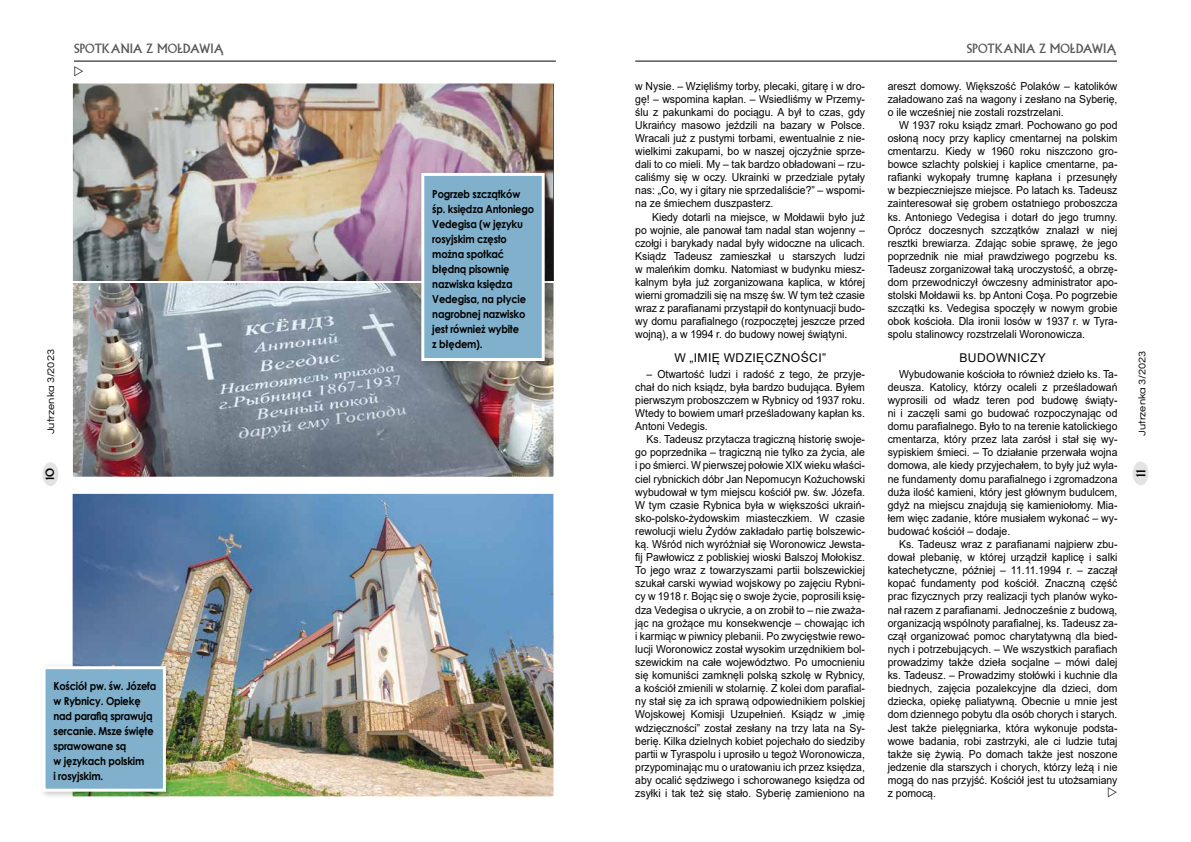
<style>
.page{position:relative;width:1191px;height:842px;background:#fff}
.page>*{position:absolute;margin:0;border:0;box-sizing:border-box;transform-origin:0 0}
.t1{font:12.1px "Arial";letter-spacing:.035em;color:#000}
.t2{font:12px "Wof Margola";letter-spacing:-.005em;color:#575756}
.t3{font:700 12px "Wof Margola";color:#000}
.t4{font:11px/13.1px "Arial";color:#000;text-align:justify;scale:.95 1}
.t5{font:700 11px/15px "Century Gothic";letter-spacing:-.02em;color:#000;scale:.9 1}
.t6{font:700 11px "Wof Margola";color:#000}
.t7{font:10px "Questrial";color:#000;scale:1.1 1}
</style>
<div class="page">
<div style="left:42px;top:462px;width:16px;height:24px;background:#e3e3e3;border-radius:50%"></div>
<div style="left:1132px;top:461px;width:16px;height:24px;background:#e3e3e3;border-radius:50%"></div>
<hr style="left:635px;top:61px;width:482px;height:1px;background:#000">
<hr style="left:74px;top:61px;width:482px;height:1px;background:#000">
<img style="left:74px;top:283px;width:478px;height:193px">
<div style="left:71px;top:272px;width:484px;height:207px;border:2px solid #fff"></div>
<img style="left:74px;top:84px;width:479px;height:196px">
<div style="left:71px;top:81px;width:485px;height:202px;border:2px solid #fff"></div>
<img style="left:74px;top:495px;width:478px;height:300px">
<div style="left:71px;top:492px;width:484px;height:306px;border:2px solid #fff"></div>
<div style="left:418px;top:169px;width:134px;height:199px;background:#000;opacity:.2"></div>
<div style="left:421px;top:173px;width:123px;height:188px;background:#80b0cb;border:3px solid #fff"></div>
<div style="left:39px;top:663px;width:134px;height:136px;background:#000;opacity:.2"></div>
<div style="left:43px;top:666px;width:123px;height:126px;background:#80b0cb;border:3px solid #fff"></div>
<p class="t2" style="left:74px;top:40px;width:151px">SPOTKANIA Z MOŁDAWIĄ</p>
<p class="t2" style="left:967px;top:40px;width:151px">SPOTKANIA Z MOŁDAWIĄ</p>
<p class="t7" style="left:46px;top:434px;width:79px;rotate:-90deg">Jutrzenka 3/2023</p>
<p class="t6" style="left:43px;top:479px;width:14px;rotate:-90deg">10</p>
<p class="t5" style="left:54px;top:678px;width:116px">Kościół pw. św. Józefa w Rybnicy. Opiekę nad parafią sprawują sercanie. Msze święte sprawowane są<br>w językach polskim<br>i rosyjskim.</p>
<p class="t5" style="left:432px;top:186px;width:115px">Pogrzeb szczątków śp. księdza Antoniego<br>Vedegisa (w języku rosyjskim często można spotkać błędną pisownię nazwiska księdza<br>Vedegisa, na płycie nagrobnej nazwisko jest również wybite<br>z błędem).</p>
<p class="t4" style="left:635px;top:79px;width:243px">w Nysie. – Wzięliśmy torby, plecaki, gitarę i w dro&shy;gę! – wspomina kapłan. – Wsiedliśmy w Przemy&shy;ślu z pakunkami do pociągu. A był to czas, gdy Ukraińcy masowo jeździli na bazary w Polsce.<br>Wracali już z pustymi torbami, ewentualnie z nie&shy;wielkimi zakupami, bo w naszej ojczyźnie sprze&shy;dali to co mieli. My – tak bardzo obładowani – rzu&shy;caliśmy się w oczy. Ukrainki w przedziale pytały nas: „Co, wy i gitary nie sprzedaliście?” – wspomi&shy;na ze śmiechem duszpasterz.</p>
<p class="t4" style="left:635px;top:210px;width:243px;text-indent:17px">Kiedy dotarli na miejsce, w Mołdawii było już po wojnie, ale panował tam nadal stan wojenny – czołgi i barykady nadal były widoczne na ulicach.<br>Ksiądz Tadeusz zamieszkał u starszych ludzi w maleńkim domku. Natomiast w budynku miesz&shy;kalnym była już zorganizowana kaplica, w której wierni gromadzili się na mszę św. W tym też czasie wraz z parafianami przystąpił do kontynuacji budo&shy;wy domu parafialnego (rozpoczętej jeszcze przed wojną), a w 1994 r. do budowy nowej świątyni.</p>
<p class="t1" style="left:674px;top:349px;width:153px">W „IMIĘ WDZIĘCZNOŚCI”</p>
<p class="t4" style="left:635px;top:367px;width:243px;text-indent:11px">– Otwartość ludzi i radość z tego, że przyje&shy;chał do nich ksiądz, była bardzo budująca. Byłem pierwszym proboszczem w Rybnicy od 1937 roku.<br>Wtedy to bowiem umarł prześladowany kapłan ks.<br>Antoni Vedegis.</p>
<p class="t4" style="left:635px;top:433px;width:243px;text-indent:11px">Ks. Tadeusz przytacza tragiczną historię swoje&shy;go poprzednika – tragiczną nie tylko za życia, ale i po śmierci. W pierwszej połowie XIX wieku właści&shy;ciel rybnickich dóbr Jan Nepomucyn Kożuchowski wybudował w tym miejscu kościół pw. św. Józefa.<br>W tym czasie Rybnica była w większości ukraiń&shy;sko-polsko-żydowskim miasteczkiem. W czasie rewolucji wielu Żydów zakładało partię bolszewic&shy;ką. Wśród nich wyróżniał się Woronowicz Jewsta&shy;fij Pawłowicz z pobliskiej wioski Balszoj Mołokisz.<br>To jego wraz z towarzyszami partii bolszewickiej szukał carski wywiad wojskowy po zajęciu Rybni&shy;cy w 1918 r. Bojąc się o swoje życie, poprosili księ&shy;dza Vedegisa o ukrycie, a on zrobił to – nie zważa&shy;jąc na grożące mu konsekwencje – chowając ich i karmiąc w piwnicy plebanii. Po zwycięstwie rewo&shy;lucji Woronowicz został wysokim urzędnikiem bol&shy;szewickim na całe województwo. Po umocnieniu się komuniści zamknęli polską szkolę w Rybnicy, a kościół zmienili w stolarnię. Z kolei dom parafial&shy;ny stał się za ich sprawą odpowiednikiem polskiej Wojskowej Komisji Uzupełnień. Ksiądz w „imię wdzięczności” został zesłany na trzy lata na Sy&shy;berię. Kilka dzielnych kobiet pojechało do siedziby partii w Tyraspolu i uprosiło u tegoż Woronowicza, przypominając mu o uratowaniu ich przez księdza, aby ocalić sędziwego i schorowanego księdza od zsyłki i tak też się stało. Syberię zamieniono na</p>
<p class="t4" style="left:887px;top:79px;width:243px">areszt domowy. Większość Polaków – katolików załadowano zaś na wagony i zesłano na Syberię, o ile wcześniej nie zostali rozstrzelani.</p>
<p class="t4" style="left:887px;top:118px;width:243px;text-indent:11px">W 1937 roku ksiądz zmarł. Pochowano go pod osłoną nocy przy kaplicy cmentarnej na polskim cmentarzu. Kiedy w 1960 roku niszczono gro&shy;bowce szlachty polskiej i kaplice cmentarne, pa&shy;rafianki wykopały trumnę kapłana i przesunęły w bezpieczniejsze miejsce. Po latach ks. Tadeusz zainteresował się grobem ostatniego proboszcza ks. Antoniego Vedegisa i dotarł do jego trumny.<br>Oprócz doczesnych szczątków znalazł w niej resztki brewiarza. Zdając sobie sprawę, że jego poprzednik nie miał prawdziwego pogrzebu ks.<br>Tadeusz zorganizował taką uroczystość, a obrzę&shy;dom przewodniczył ówczesny administrator apo&shy;stolski Mołdawii ks. bp Antoni Сoşa. Po pogrzebie szczątki ks. Vedegisa spoczęły w nowym grobie obok kościoła. Dla ironii losów w 1937 r. w Tyra&shy;spolu stalinowcy rozstrzelali Woronowicza.</p>
<p class="t1" style="left:959px;top:349px;width:88px">BUDOWNICZY</p>
<p class="t4" style="left:887px;top:367px;width:243px;text-indent:11px">Wybudowanie kościoła to również dzieło ks. Ta&shy;deusza. Katolicy, którzy ocaleli z prześladowań wyprosili od władz teren pod budowę świąty&shy;ni i zaczęli sami go budować rozpoczynając od domu parafialnego. Było to na terenie katolickiego cmentarza, który przez lata zarósł i stał się wy&shy;sypiskiem śmieci. – To działanie przerwała wojna domowa, ale kiedy przyjechałem, to były już wyla&shy;ne fundamenty domu parafialnego i zgromadzona duża ilość kamieni, który jest głównym budulcem, gdyż na miejscu znajdują się kamieniołomy. Mia&shy;łem więc zadanie, które musiałem wykonać – wy&shy;budować kościół – dodaje.</p>
<p class="t4" style="left:887px;top:538px;width:243px;text-indent:11px">Ks. Tadeusz wraz z parafianami najpierw zbu&shy;dował plebanię, w której urządził kaplicę i salki katechetyczne, później – 11.11.1994 r. – zaczął kopać fundamenty pod kościół. Znaczną część prac fizycznych przy realizacji tych planów wyko&shy;nał razem z parafianami. Jednocześnie z budową, organizacją wspólnoty parafialnej, ks. Tadeusz za&shy;czął organizować pomoc charytatywną dla bied&shy;nych i potrzebujących. – We wszystkich parafiach prowadzimy także dzieła socjalne – mówi dalej ks. Tadeusz. – Prowadzimy stołówki i kuchnie dla biednych, zajęcia pozalekcyjne dla dzieci, dom dziecka, opiekę paliatywną. Obecnie u mnie jest dom dziennego pobytu dla osób chorych i starych.<br>Jest także pielęgniarka, która wykonuje podsta&shy;wowe badania, robi zastrzyki, ale ci ludzie tutaj także się żywią. Po domach także jest noszone jedzenie dla starszych i chorych, którzy leżą i nie mogą do nas przyjść. Kościół jest tu utożsamiany z pomocą.</p>
<p class="t7" style="left:1137px;top:436px;width:79px;rotate:-90deg">Jutrzenka 3/2023</p>
<p class="t3" style="left:1132px;top:477px;width:8px;rotate:-90deg">11</p>
</div>
